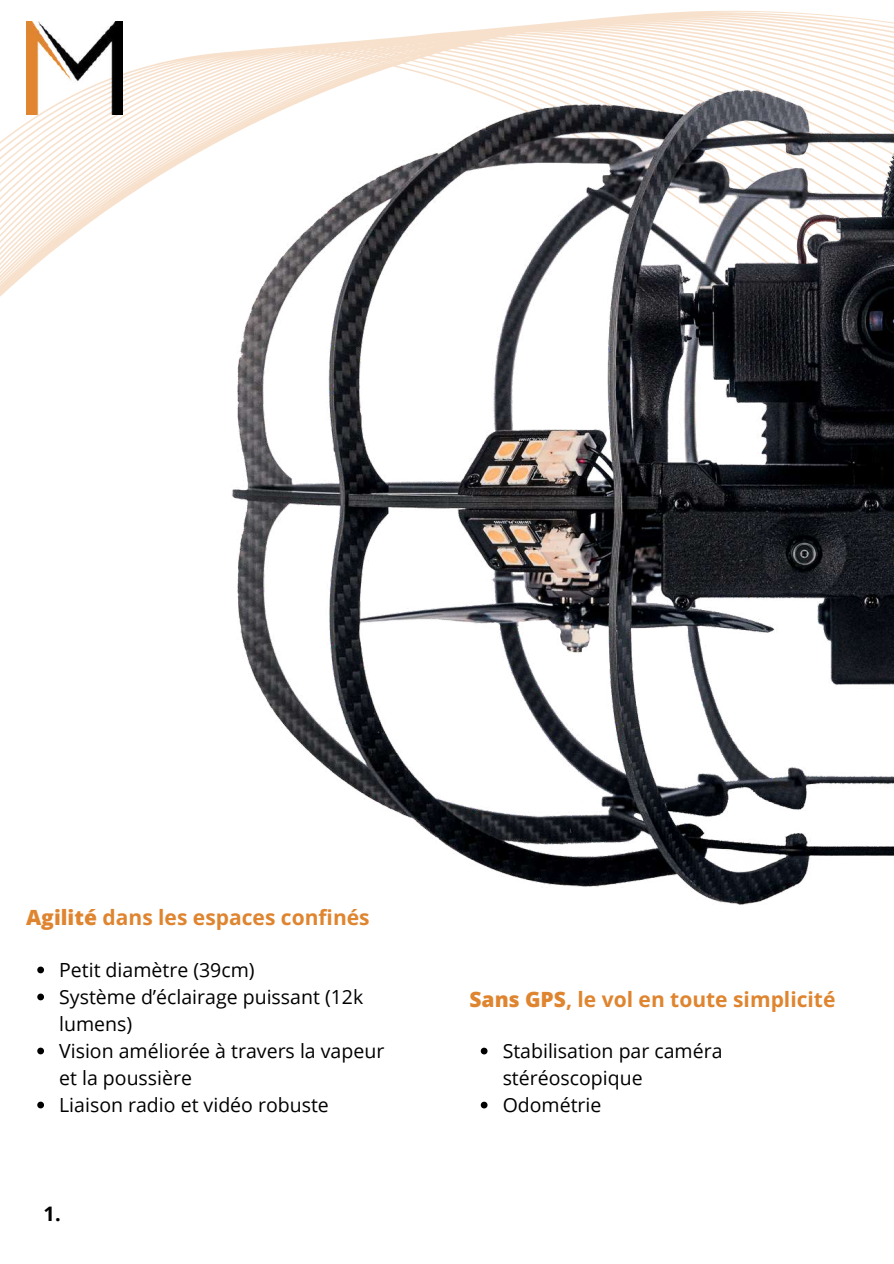
<style>
.page{position:relative;width:894px;height:1264px;background:#fff}
.page>*{position:absolute;margin:0;border:0;box-sizing:border-box;transform-origin:0 0}
.t1{font:700 21px "Open Sans";color:#df8530}
.t2{font:700 19.95px "Open Sans";color:#000}
.t3{font:19.5px/27px "Open Sans";color:#000}
.s1{font-weight:800}
</style>
<div class="page">
<img style="left:0;top:10px;width:893px;height:1099px">
<svg style="left:37px;top:966px;width:7px;height:7px"></svg>
<svg style="left:37px;top:993px;width:7px;height:7px"></svg>
<svg style="left:37px;top:1047px;width:7px;height:7px"></svg>
<svg style="left:37px;top:1101px;width:7px;height:7px"></svg>
<svg style="left:480px;top:1047px;width:7px;height:7px"></svg>
<svg style="left:480px;top:1101px;width:7px;height:7px"></svg>
<p class="t1" style="left:26px;top:903px;width:345px"><span class="s1">Agilité</span> dans les espaces confinés</p>
<p class="t3" style="left:59px;top:955px;width:326px">Petit diamètre (39cm)<br>Système d’éclairage puissant (12k lumens)<br>Vision améliorée à travers la vapeur et la poussière<br>Liaison radio et vidéo robuste</p>
<p class="t2" style="left:44px;top:1199px;width:19px">1.</p>
<p class="t1" style="left:469px;top:984px;width:367px"><span class="s1">Sans GPS</span>, le vol en toute simplicité</p>
<p class="t3" style="left:502px;top:1036px;width:221px">Stabilisation par caméra stéréoscopique<br>Odométrie</p>
</div>
